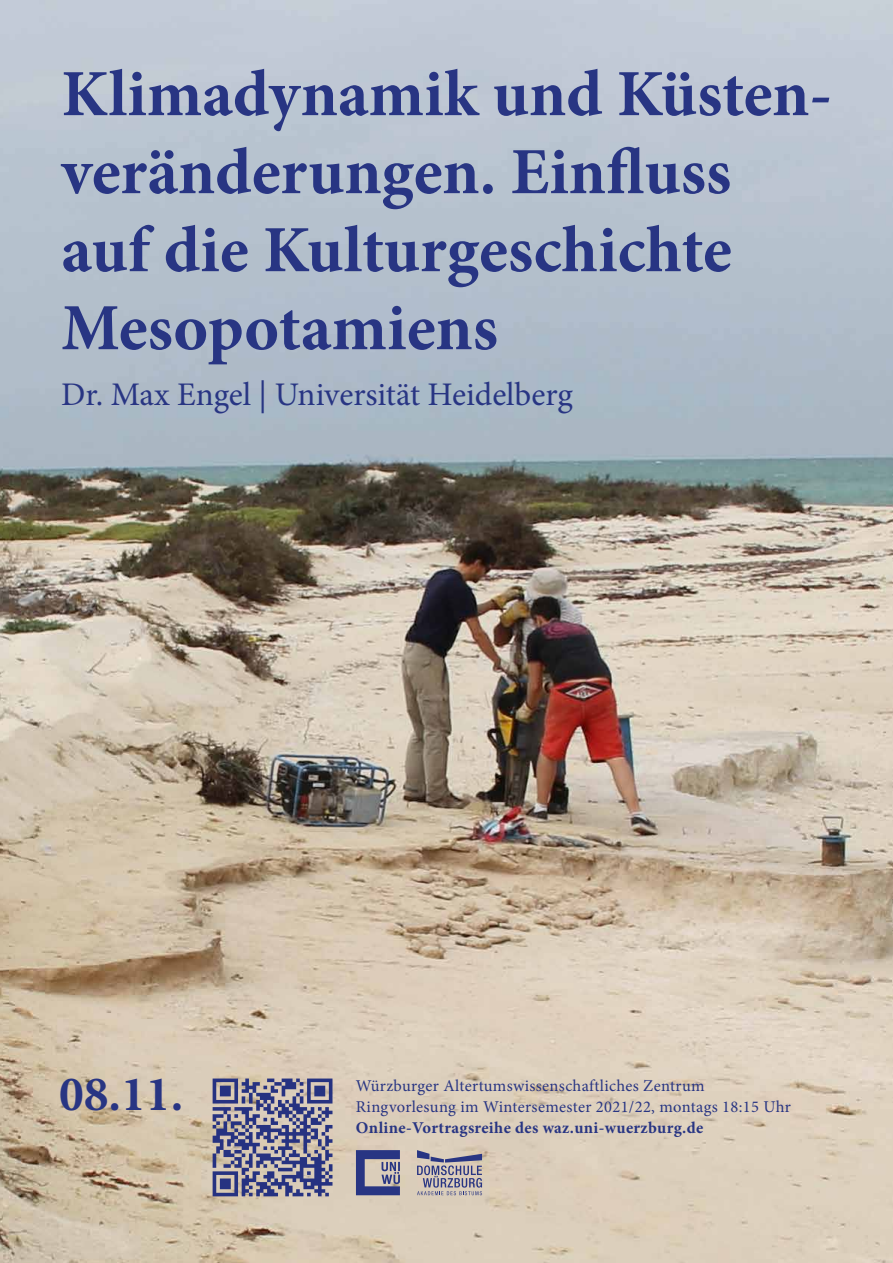
<style>
.page{position:relative;width:893px;height:1263px;background:#fff}
.page>*{position:absolute;margin:0;border:0;box-sizing:border-box;transform-origin:0 0}
.t1{font:700 66px/78px "Minion Pro";color:#283583}
.t2{font:700 49.5px "Minion Pro";color:#283583}
.t3{font:33px "Minion Pro";letter-spacing:-.005em;color:#283583}
.t4{font:16.5px/21px "Minion Pro";letter-spacing:.02em;color:#283583}
.t5{font:700 16.5px "Minion Pro";letter-spacing:.02em;color:#283583}
</style>
<div class="page">
<img style="left:0;top:0;width:893px;height:1263px">
<svg style="left:356px;top:1150px;width:44px;height:45px;background:#6d6f97"></svg>
<svg style="left:417px;top:1150px;width:65px;height:45px;background:#a39da8"></svg>
<svg style="left:213px;top:1078px;width:119px;height:118px;background:#7d7c99"></svg>
<h1 class="t1" style="left:61px;top:54px;width:772px">Klimadynamik und Küsten&shy;veränderungen. Einfluss auf die Kulturgeschichte<br>Mesopotamiens</h1>
<h3 class="t3" style="left:61px;top:372px;width:513px">Dr. Max Engel | Universität Heidelberg</h3>
<h2 class="t2" style="left:59px;top:1060px;width:126px">08.11.</h2>
<p class="t4" style="left:356px;top:1075px;width:437px">Würzburger Altertumswissenschaftliches Zentrum<br>Ringvorlesung im Wintersemester 2021/22, montags 18:15 Uhr</p>
<p class="t5" style="left:356px;top:1116px;width:349px">Online-Vortragsreihe des waz.uni-wuerzburg.de</p>
</div>
